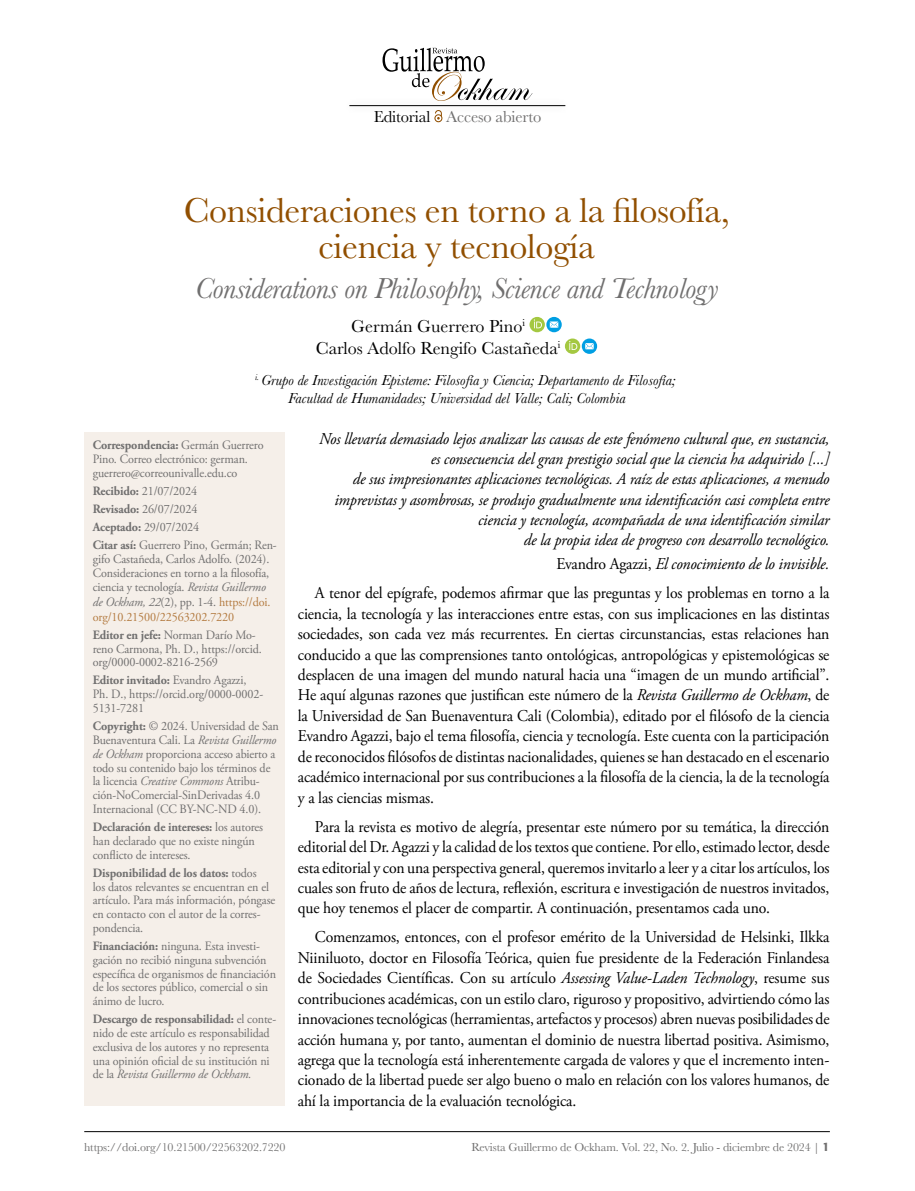
<style>
.page{position:relative;width:915px;height:1191px;background:#fff}
.page>*{position:absolute;margin:0;border:0;box-sizing:border-box;transform-origin:0 0}
.t1{font:36px/36px "Baskerville";letter-spacing:-.01em;color:#914f00;text-align:center}
.t2{font:italic 30px "Baskerville";letter-spacing:-.015em;color:#706f6f}
.t3{font:18px/21.6px "Baskerville";color:#000;text-align:center}
.t4{font:16.5px/20.4px "Adobe Garamond Pro";letter-spacing:-.01em;color:#000;text-align:justify;scale:.95 1}
.t5{font:italic 16.5px/20.1px "Adobe Garamond Pro";letter-spacing:-.01em;color:#000;text-align:right;scale:.95 1}
.t6{font:16.5px "Baskerville";letter-spacing:-.01em;color:#706f6f}
.t7{font:italic 15px/18px "Baskerville";color:#000}
.t8{font:12.75px/13.8px "Adobe Garamond Pro";letter-spacing:-.01em;color:#706f6f;scale:.95 1}
.t9{font:12.75px/15px "Adobe Garamond Pro";letter-spacing:-.01em;color:#b47c42;scale:.95 1}
.t10{font:12px "Baskerville";letter-spacing:-.01em;color:#706f6f}
.s1{color:#000}
.s2{font-style:italic}
.s3{font-weight:700}
.s4{font-style:italic;color:#706f6f}
.s5{color:#706f6f}
.s6{font-family:"Formata";font-weight:500}
</style>
<div class="page">
<div style="left:84px;top:432px;width:201px;height:674px;background:#f5efe9"></div>
<hr style="left:84px;top:1131px;width:745px;height:1px;background:#000">
<svg style="left:434px;top:114px;width:8px;height:8px"></svg>
<svg style="left:382px;top:48px;width:150px;height:49px"></svg>
<div style="left:342px;top:97px;width:230px;height:17px;background:#000;opacity:.3"></div>
<hr style="left:349px;top:105px;width:216px;height:1px;background:#000">
<svg style="left:529px;top:317px;width:15px;height:15px"></svg>
<svg style="left:533px;top:319px;width:8px;height:9px"></svg>
<svg style="left:546px;top:317px;width:15px;height:15px"></svg>
<svg style="left:549px;top:321px;width:9px;height:7px"></svg>
<svg style="left:564px;top:338px;width:16px;height:16px"></svg>
<svg style="left:569px;top:341px;width:8px;height:9px"></svg>
<svg style="left:581px;top:338px;width:16px;height:16px"></svg>
<svg style="left:585px;top:343px;width:8px;height:6px"></svg>
<p class="t6" style="left:373px;top:106px;width:169px"><span class="s1">Editorial</span> Acceso abierto</p>
<h1 class="t1" style="left:184px;top:192px;width:547px">Consideraciones en torno a la filosofía, ciencia y tecnología</h1>
<h2 class="t2" style="left:195px;top:268px;width:525px">Considerations on Philosophy, Science and Technology</h2>
<p class="t3" style="left:316px;top:316px;width:246px">Germán Guerrero Pino<sup>i<br></sup>Carlos Adolfo Rengifo Castañeda<sup>i</sup></p>
<p class="t7" style="left:288px;top:371px;width:389px;text-indent:-33px"><sup>i.</sup> Grupo de Investigación Episteme: Filosofía y Ciencia; Departamento de Filosofía;<br>Facultad de Humanidades; Universidad del Valle; Cali; Colombia</p>
<p class="t5" style="left:319px;top:429px;width:538px">Nos llevaría demasiado lejos analizar las causas de este fenómeno cultural que, en sustancia, es consecuencia del gran prestigio social que la ciencia ha adquirido [...]<br>de sus impresionantes aplicaciones tecnológicas. A raíz de estas aplicaciones, a menudo imprevistas y asombrosas, se produjo gradualmente una identificación casi completa entre ciencia y tecnología, acompañada de una identificación similar<br>de la propia idea de progreso con desarrollo tecnológico.</p>
<p class="t4" style="left:315px;top:550px;width:543px;line-height:29px;text-align:right">Evandro Agazzi, <span class="s2">El conocimiento de lo invisible.<br></span>A tenor del epígrafe, podemos afirmar que las preguntas y los problemas en torno a la</p>
<p class="t4" style="left:298px;top:604px;width:561px">ciencia, la tecnología y las interacciones entre estas, con sus implicaciones en las distintas sociedades, son cada vez más recurrentes. En ciertas circunstancias, estas relaciones han conducido a que las comprensiones tanto ontológicas, antropológicas y epistemológicas se desplacen de una imagen del mundo natural hacia una “imagen de un mundo artificial”.<br>He aquí algunas razones que justifican este número de la <span class="s2">Revista Guillermo de Ockham</span>, de la Universidad de San Buenaventura Cali (Colombia), editado por el filósofo de la ciencia Evandro Agazzi, bajo el tema filosofía, ciencia y tecnología. Este cuenta con la participación de reconocidos filósofos de distintas nacionalidades, quienes se han destacado en el escenario académico internacional por sus contribuciones a la filosofía de la ciencia, la de la tecnología y a las ciencias mismas.</p>
<p class="t4" style="left:298px;top:817px;width:561px;text-indent:17px">Para la revista es motivo de alegría, presentar este número por su temática, la dirección editorial del Dr. Agazzi y la calidad de los textos que contiene. Por ello, estimado lector, desde esta editorial y con una perspectiva general, queremos invitarlo a leer y a citar los artículos, los cuales son fruto de años de lectura, reflexión, escritura e investigación de nuestros invitados, que hoy tenemos el placer de compartir. A continuación, presentamos cada uno.</p>
<p class="t4" style="left:298px;top:927px;width:561px;text-indent:17px">Comenzamos, entonces, con el profesor emérito de la Universidad de Helsinki, Ilkka Niiniluoto, doctor en Filosofía Teórica, quien fue presidente de la Federación Finlandesa de Sociedades Científicas. Con su artículo <span class="s2">Assessing Value-Laden Technology</span>, resume sus contribuciones académicas, con un estilo claro, riguroso y propositivo, advirtiendo cómo las innovaciones tecnológicas (herramientas, artefactos y procesos) abren nuevas posibilidades de acción humana y, por tanto, aumentan el dominio de nuestra libertad positiva. Asimismo, agrega que la tecnología está inherentemente cargada de valores y que el incremento inten&shy;cionado de la libertad puede ser algo bueno o malo en relación con los valores humanos, de ahí la importancia de la evaluación tecnológica.</p>
<p class="t8" style="left:93px;top:439px;width:181px"><span class="s3">Correspondencia:</span> Germán Guerrero<br>Pino. Correo electrónico: german. guerrero@correounivalle.edu.co</p>
<p class="t8" style="left:93px;top:482px;width:195px;line-height:18px"><span class="s3">Recibido:</span> 21/07/2024<br><span class="s3">Revisado:</span> 26/07/2024<br><span class="s3">Aceptado:</span> 29/07/2024<br><span class="s3">Citar así:</span> Guerrero Pino, Germán; Ren-</p>
<p class="t8" style="left:93px;top:552px;width:187px;text-align:justify">gifo Castañeda, Carlos Adolfo. (2024).<br>Consideraciones en torno a la filosofía, ciencia y tecnología. <span class="s2">Revista Guillermo</span></p>
<p class="t9" style="left:93px;top:594px;width:189px"><span class="s4">de Ockham, 22</span><span class="s5">(2), pp. 1-4.</span> https://doi. org/10.21500/22563202.7220</p>
<p class="t8" style="left:93px;top:628px;width:179px"><span class="s3">Editor en jefe:</span> Norman Darío Mo&shy;reno Carmona, Ph. D., https://orcid. org/0000-0002-8216-2569</p>
<p class="t8" style="left:93px;top:674px;width:181px"><span class="s3">Editor invitado:</span> Evandro Agazzi,<br>Ph. D., https://orcid.org/0000-0002-<br>5131-7281</p>
<p class="t8" style="left:93px;top:719px;width:197px"><span class="s3">Copyright:</span> © 2024. Universidad de San Buenaventura Cali. La <span class="s2">Revista Guillermo de Ockham</span> proporciona acceso abierto a todo su contenido bajo los términos de la licencia <span class="s2">Creative Commons</span> Atribu&shy;ción-NoComercial-SinDerivadas 4.0<br>Internacional (CC BY-NC-ND 4.0).</p>
<p class="t8" style="left:93px;top:820px;width:181px"><span class="s3">Declaración de intereses:</span> los autores han declarado que no existe ningún conflicto de intereses.</p>
<p class="t8" style="left:93px;top:866px;width:193px"><span class="s3">Disponibilidad de los datos:</span> todos<br>los datos relevantes se encuentran en el artículo. Para más información, póngase en contacto con el autor de la corres&shy;pondencia.</p>
<p class="t8" style="left:93px;top:939px;width:194px"><span class="s3">Financiación:</span> ninguna. Esta investi&shy;gación no recibió ninguna subvención específica de organismos de financiación de los sectores público, comercial o sin ánimo de lucro.</p>
<p class="t8" style="left:93px;top:1012px;width:194px"><span class="s3">Descargo de responsabilidad:</span> el conte&shy;nido de este artículo es responsabilidad exclusiva de los autores y no representa una opinión oficial de su institución ni de la <span class="s2">Revista Guillermo de Ockham.</span></p>
<p class="t10" style="left:84px;top:1139px;width:203px">https://doi.org/10.21500/22563202.7220</p>
<p class="t10" style="left:471px;top:1139px;width:359px">Revista Guillermo de Ockham. Vol. 22, No. 2. Julio - diciembre de 2024 | <span class="s6">1</span></p>
</div>
